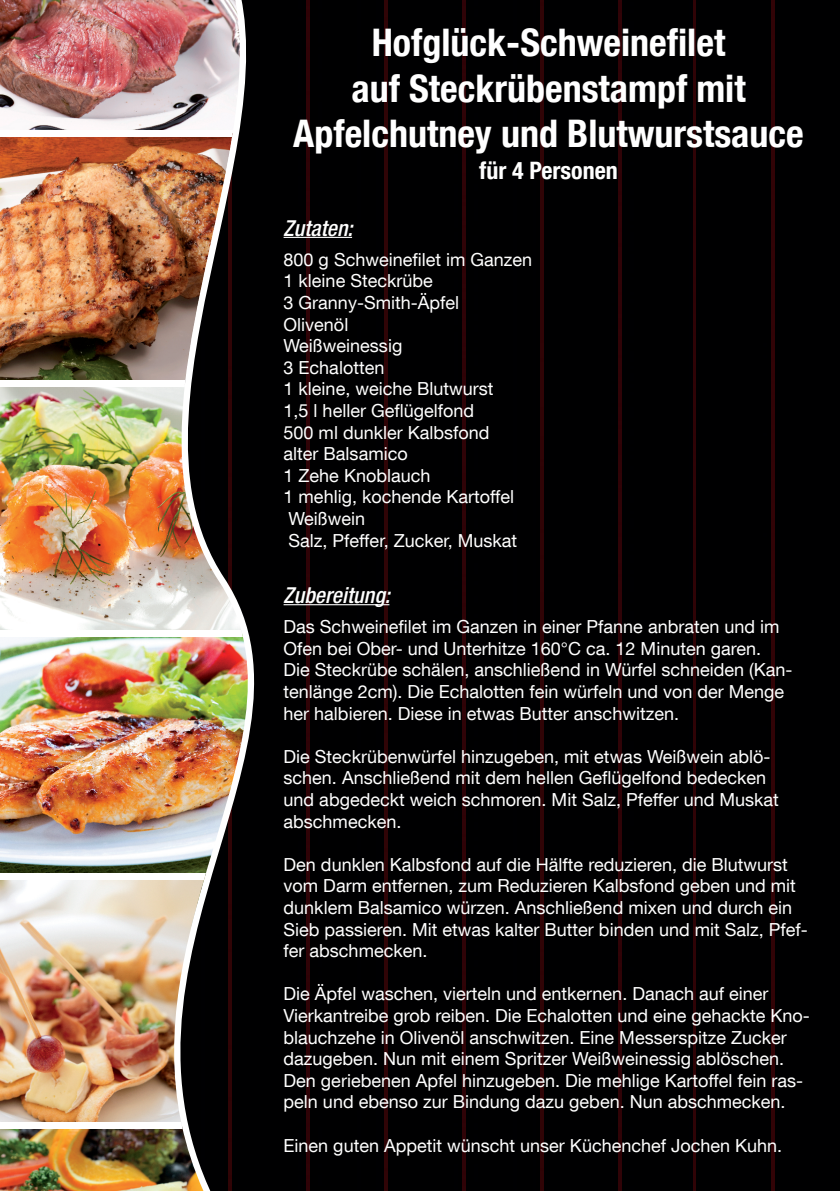
<style>
.page{position:relative;width:840px;height:1191px;background:#fff}
.page>*{position:absolute;margin:0;border:0;box-sizing:border-box;transform-origin:0 0}
.t1{font:700 condensed 38px/45.6px "Helvetica Neue LT Com";color:#fff;text-align:center}
.t2{font:700 condensed 24px "Helvetica Neue LT Com";color:#fff}
.t3{font:italic 500 condensed 22px "Helvetica Neue LT Com";color:#fff}
.t4{font:18px/21.6px "Helvetica Neue LT Com";color:#fff}
</style>
<div class="page">
<div style="left:355px;top:0;width:484px;height:1191px;background:#000001"></div>
<div style="left:203px;top:0;width:152px;height:1191px;background:#000001"></div>
<img style="left:0;top:0;width:243px;height:130px">
<img style="left:0;top:637px;width:264px;height:290px">
<img style="left:0;top:386px;width:242px;height:244px">
<img style="left:0;top:879px;width:205px;height:259px">
<img style="left:0;top:1129px;width:203px;height:62px">
<img style="left:0;top:136px;width:232px;height:244px">
<div style="left:0;top:130px;width:279px;height:6px;background:#fff"></div>
<svg style="left:185px;top:380px;width:94px;height:6px"></svg>
<div style="left:0;top:630px;width:279px;height:7px;background:#fff"></div>
<svg style="left:0;top:873px;width:279px;height:6px"></svg>
<svg style="left:0;top:1122px;width:279px;height:7px"></svg>
<hr style="left:283px;top:237px;width:69px;height:1px;background:#fff">
<hr style="left:283px;top:604px;width:106px;height:1px;background:#fff">
<h1 class="t1" style="left:293px;top:20px;width:511px">Hofglück-Schweinefilet<br>auf Steckrübenstampf mit<br>Apfelchutney und Blutwurstsauce</h1>
<h2 class="t2" style="left:479px;top:156px;width:140px">für 4 Personen</h2>
<p class="t3" style="left:283px;top:215px;width:71px">Zutaten:</p>
<p class="t4" style="left:283px;top:248px;width:250px">800 g Schweinefilet im Ganzen<br>1 kleine Steckrübe<br>3 Granny-Smith-Äpfel<br>Olivenöl<br>Weißweinessig<br>3 Echalotten<br>1 kleine, weiche Blutwurst<br>1,5 l heller Geflügelfond<br>500 ml dunkler Kalbsfond<br>alter Balsamico<br>1 Zehe Knoblauch<br>1 mehlig, kochende Kartoffel<br>Weißwein<br>Salz, Pfeffer, Zucker, Muskat</p>
<p class="t3" style="left:283px;top:582px;width:108px">Zubereitung:</p>
<p class="t4" style="left:283px;top:615px;width:510px">Das Schweinefilet im Ganzen in einer Pfanne anbraten und im Ofen bei Ober- und Unterhitze 160°C ca. 12 Minuten garen.<br>Die Steckrübe schälen, anschließend in Würfel schneiden (Kan&shy;tenlänge 2cm). Die Echalotten fein würfeln und von der Menge her halbieren. Diese in etwas Butter anschwitzen.</p>
<p class="t4" style="left:283px;top:745px;width:496px">Die Steckrübenwürfel hinzugeben, mit etwas Weißwein ablö&shy;schen. Anschließend mit dem hellen Geflügelfond bedecken und abgedeckt weich schmoren. Mit Salz, Pfeffer und Muskat abschmecken.</p>
<p class="t4" style="left:283px;top:853px;width:525px">Den dunklen Kalbsfond auf die Hälfte reduzieren, die Blutwurst vom Darm entfernen, zum Reduzieren Kalbsfond geben und mit dunklem Balsamico würzen. Anschließend mixen und durch ein Sieb passieren. Mit etwas kalter Butter binden und mit Salz, Pfef&shy;fer abschmecken.</p>
<p class="t4" style="left:283px;top:982px;width:527px">Die Äpfel waschen, vierteln und entkernen. Danach auf einer Vierkantreibe grob reiben. Die Echalotten und eine gehackte Kno&shy;blauchzehe in Olivenöl anschwitzen. Eine Messerspitze Zucker dazugeben. Nun mit einem Spritzer Weißweinessig ablöschen.<br>Den geriebenen Apfel hinzugeben. Die mehlige Kartoffel fein ras&shy;peln und ebenso zur Bindung dazu geben. Nun abschmecken.</p>
<p class="t4" style="left:283px;top:1134px;width:500px">Einen guten Appetit wünscht unser Küchenchef Jochen Kuhn.</p>
</div>
